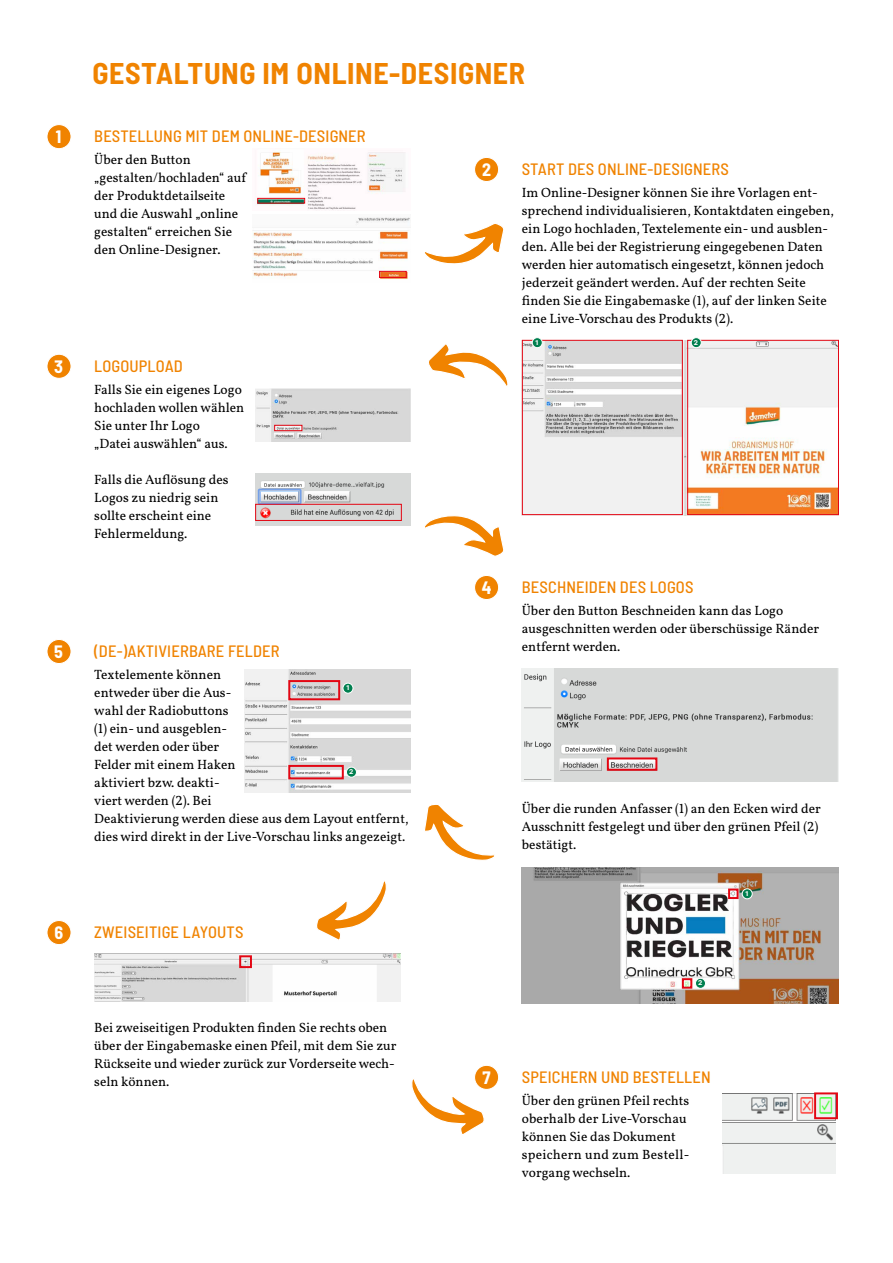
<style>
.page{position:relative;width:893px;height:1263px;background:#fff}
.page>*{position:absolute;margin:0;border:0;box-sizing:border-box;transform-origin:0 0}
.t1{font:700 semi-condensed 30px "Barlow";letter-spacing:.02em;color:#f08300}
.t2{font:700 semi-condensed 18px "Barlow";color:#fff}
.t3{font:500 semi-condensed 16.5px "Barlow";letter-spacing:.01em;color:#f08300}
.t4{font:13.5px/18px "Demeter Vollkorn";color:#000}
.t5{font:700 6.9px "Filson Pro";color:#fff}
</style>
<div class="page">
<div style="left:47px;top:354px;width:24px;height:24px;background:#f08300;border-radius:50%"></div>
<div style="left:46px;top:354px;width:26px;height:25px;border:1px solid #fff;border-radius:50%"></div>
<div style="left:47px;top:125px;width:24px;height:24px;background:#f08300;border-radius:50%"></div>
<div style="left:46px;top:124px;width:26px;height:25px;border:1px solid #fff;border-radius:50%"></div>
<div style="left:47px;top:639px;width:24px;height:24px;background:#f08300;border-radius:50%"></div>
<div style="left:46px;top:639px;width:26px;height:25px;border:1px solid #fff;border-radius:50%"></div>
<div style="left:47px;top:920px;width:24px;height:24px;background:#f08300;border-radius:50%"></div>
<div style="left:46px;top:920px;width:26px;height:25px;border:1px solid #fff;border-radius:50%"></div>
<div style="left:475px;top:1065px;width:24px;height:24px;background:#f08300;border-radius:50%"></div>
<div style="left:474px;top:1065px;width:25px;height:25px;border:1px solid #fff;border-radius:50%"></div>
<div style="left:475px;top:157px;width:24px;height:24px;background:#f08300;border-radius:50%"></div>
<div style="left:474px;top:157px;width:25px;height:25px;border:1px solid #fff;border-radius:50%"></div>
<div style="left:475px;top:575px;width:24px;height:24px;background:#f08300;border-radius:50%"></div>
<div style="left:474px;top:575px;width:25px;height:25px;border:1px solid #fff;border-radius:50%"></div>
<svg style="left:424px;top:224px;width:80px;height:40px"></svg>
<svg style="left:412px;top:1077px;width:73px;height:57px"></svg>
<svg style="left:425px;top:516px;width:79px;height:40px"></svg>
<svg style="left:425px;top:805px;width:69px;height:55px"></svg>
<svg style="left:317px;top:881px;width:69px;height:59px"></svg>
<svg style="left:429px;top:344px;width:79px;height:42px"></svg>
<img style="left:524px;top:341px;width:313px;height:174px">
<img style="left:255px;top:388px;width:156px;height:53px">
<img style="left:255px;top:473px;width:156px;height:53px">
<div style="left:274px;top:425px;width:28px;height:6px;border:1px solid #e30613"></div>
<div style="left:255px;top:504px;width:147px;height:17px;border:1px solid #e30613"></div>
<div style="left:522px;top:340px;width:161px;height:175px;border:1px solid #e30613"></div>
<div style="left:687px;top:340px;width:152px;height:175px;border:1px solid #e30613"></div>
<div style="left:691px;top:338px;width:10px;height:10px;background:#007f4f;border-radius:50%"></div>
<div style="left:691px;top:337px;width:10px;height:11px;border:1px solid #fff;border-radius:50%"></div>
<img style="left:245px;top:669px;width:166px;height:123px">
<div style="left:288px;top:680px;width:52px;height:20px;border:2px solid #e30613"></div>
<div style="left:288px;top:765px;width:56px;height:14px;border:2px solid #e30613"></div>
<div style="left:343px;top:683px;width:10px;height:10px;background:#007f4f;border-radius:50%"></div>
<div style="left:343px;top:683px;width:10px;height:10px;border:1px solid #fff;border-radius:50%"></div>
<div style="left:346px;top:767px;width:10px;height:10px;background:#007f4f;border-radius:50%"></div>
<div style="left:346px;top:767px;width:11px;height:10px;border:1px solid #fff;border-radius:50%"></div>
<div style="left:532px;top:338px;width:10px;height:10px;background:#007f4f;border-radius:50%"></div>
<div style="left:532px;top:337px;width:10px;height:11px;border:1px solid #fff;border-radius:50%"></div>
<img style="left:522px;top:668px;width:317px;height:114px">
<div style="left:607px;top:757px;width:50px;height:14px;border:2px solid #e30613"></div>
<img style="left:522px;top:867px;width:317px;height:136px">
<div style="left:682px;top:978px;width:10px;height:11px;border:2px solid #e30613"></div>
<div style="left:728px;top:888px;width:11px;height:11px;border:2px solid #e30613"></div>
<div style="left:742px;top:889px;width:10px;height:10px;background:#007f4f;border-radius:50%"></div>
<div style="left:742px;top:888px;width:10px;height:11px;border:1px solid #fff;border-radius:50%"></div>
<div style="left:695px;top:978px;width:10px;height:10px;background:#007f4f;border-radius:50%"></div>
<div style="left:695px;top:978px;width:11px;height:10px;border:1px solid #fff;border-radius:50%"></div>
<img style="left:94px;top:953px;width:306px;height:49px">
<div style="left:239px;top:955px;width:13px;height:13px;border:2px solid #e30613"></div>
<img style="left:723px;top:1093px;width:113px;height:80px">
<div style="left:814px;top:1092px;width:24px;height:27px;border:2px solid #e30613"></div>
<img style="left:253px;top:152px;width:153px;height:58px">
<img style="left:253px;top:217px;width:158px;height:62px">
<div style="left:257px;top:198px;width:48px;height:5px;border:1px solid #e30613"></div>
<div style="left:379px;top:271px;width:28px;height:7px;border:1px solid #e30613"></div>
<h1 class="t1" style="left:93px;top:55px;width:434px">GESTALTUNG IM ONLINE-DESIGNER</h1>
<h2 class="t2" style="left:56px;top:126px;width:7px">1</h2>
<p class="t3" style="left:94px;top:126px;width:273px">BESTELLUNG MIT DEM ONLINE-DESIGNER</p>
<p class="t4" style="left:94px;top:150px;width:153px">Über den Button „gestalten/hochladen“ auf der Produktdetailseite und die Auswahl „online gestalten“ erreichen Sie den Online-Designer.</p>
<h2 class="t2" style="left:482px;top:159px;width:10px">2</h2>
<p class="t3" style="left:522px;top:158px;width:208px">START DES ONLINE-DESIGNERS</p>
<p class="t4" style="left:522px;top:183px;width:314px">Im Online-Designer können Sie ihre Vorlagen ent&shy;sprechend individualisieren, Kontaktdaten eingeben, ein Logo hochladen, Textelemente ein- und ausblen&shy;den. Alle bei der Registrierung eingegebenen Daten werden hier automatisch eingesetzt, können jedoch jederzeit geändert werden. Auf der rechten Seite finden Sie die Eingabemaske (1), auf der linken Seite eine Live-Vorschau des Produkts (2).</p>
<p class="t5" style="left:536px;top:338px;width:4px">1</p>
<p class="t5" style="left:694px;top:338px;width:6px">2</p>
<h2 class="t2" style="left:54px;top:355px;width:10px">3</h2>
<p class="t3" style="left:94px;top:355px;width:90px">LOGOUPLOAD</p>
<p class="t4" style="left:94px;top:379px;width:151px">Falls Sie ein eigenes Logo hochladen wollen wählen<br>Sie unter Ihr Logo<br>„Datei auswählen“ aus.</p>
<p class="t4" style="left:94px;top:469px;width:136px">Falls die Auflösung des<br>Logos zu niedrig sein sollte erscheint eine<br>Fehlermeldung.</p>
<h2 class="t2" style="left:54px;top:641px;width:10px">5</h2>
<p class="t3" style="left:94px;top:640px;width:187px">(DE-)AKTIVIERBARE FELDER</p>
<p class="t4" style="left:94px;top:664px;width:316px">Textelemente können<br>entweder über die Aus-<br>wahl der Radiobuttons<br>(1) ein- und ausgeblen-<br>det werden oder über<br>Felder mit einem Haken<br>aktiviert bzw. deakti-<br>viert werden (2). Bei<br>Deaktivierung werden diese aus dem Layout entfernt, dies wird direkt in der Live-Vorschau links angezeigt.</p>
<p class="t5" style="left:346px;top:684px;width:4px">1</p>
<p class="t5" style="left:349px;top:767px;width:6px">2</p>
<h2 class="t2" style="left:482px;top:577px;width:11px">4</h2>
<p class="t3" style="left:522px;top:576px;width:173px">BESCHNEIDEN DES LOGOS</p>
<p class="t4" style="left:522px;top:601px;width:299px">Über den Button Beschneiden kann das Logo ausgeschnitten werden oder überschüssige Ränder entfernt werden.</p>
<p class="t4" style="left:522px;top:798px;width:301px">Über die runden Anfasser (1) an den Ecken wird der<br>Ausschnitt festgelegt und über den grünen Pfeil (2) bestätigt.</p>
<p class="t5" style="left:746px;top:889px;width:4px">1</p>
<h2 class="t2" style="left:55px;top:922px;width:10px">6</h2>
<p class="t3" style="left:94px;top:921px;width:151px">ZWEISEITIGE LAYOUTS</p>
<p class="t5" style="left:698px;top:979px;width:6px">2</p>
<p class="t4" style="left:94px;top:1018px;width:304px">Bei zweiseitigen Produkten finden Sie rechts oben über der Eingabemaske einen Pfeil, mit dem Sie zur Rückseite und wieder zurück zur Vorderseite wech&shy;seln können.</p>
<h2 class="t2" style="left:483px;top:1066px;width:10px">7</h2>
<p class="t3" style="left:522px;top:1066px;width:190px">SPEICHERN UND BESTELLEN</p>
<p class="t4" style="left:522px;top:1090px;width:169px">Über den grünen Pfeil rechts oberhalb der Live-Vorschau können Sie das Dokument speichern und zum Bestell&shy;vorgang wechseln.</p>
</div>
